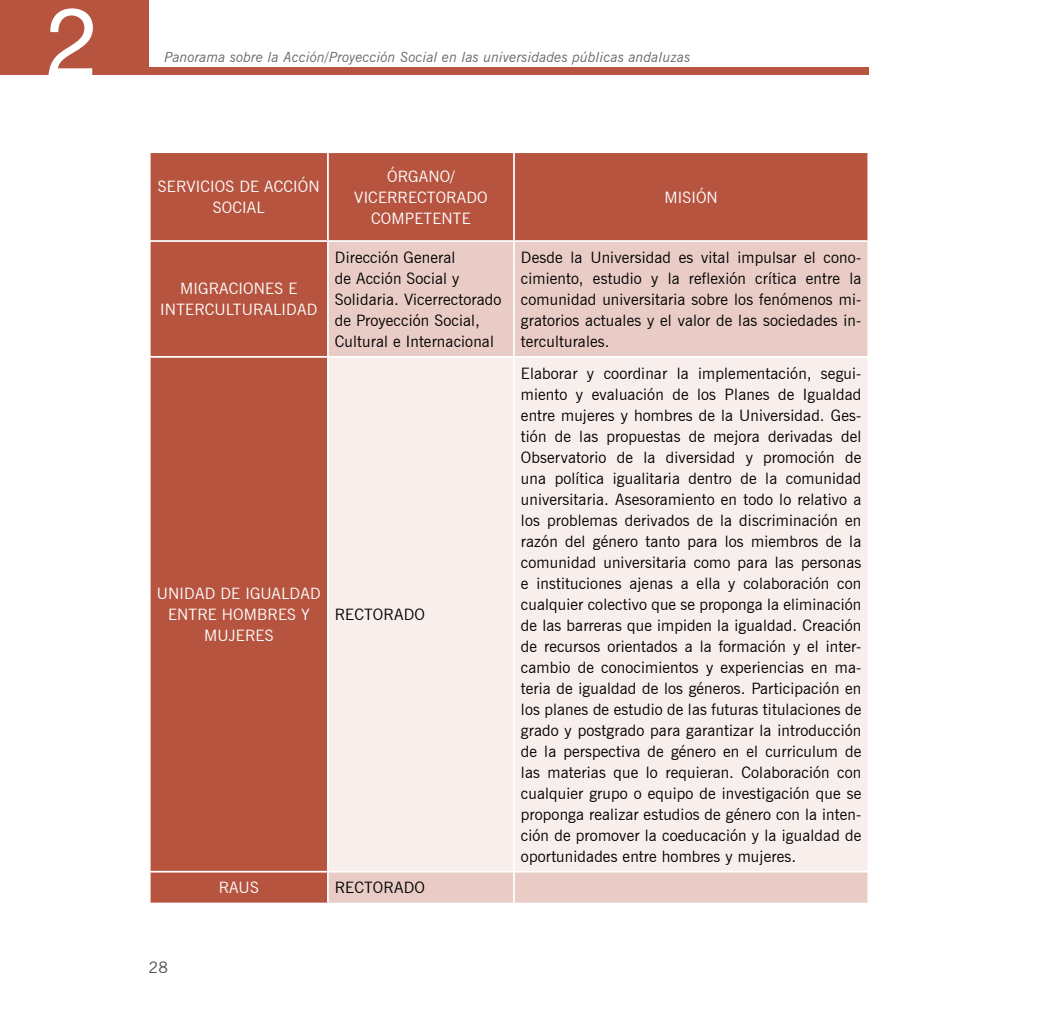
<style>
.page{position:relative;width:1042px;height:1017px;background:#fff}
.page>*{position:absolute;margin:0;border:0;box-sizing:border-box;transform-origin:0 0}
.t1{font:94.5px "Helvetica Neue";color:#fff}
.t2{font:15.75px/21px "News Gothic BT";letter-spacing:.01em;color:#000;text-align:justify}
.t3{font:15.75px/21px "News Gothic BT";letter-spacing:.01em;color:#fff;text-align:center}
.t4{font:15.75px "News Gothic BT";color:#4d4d4d}
.t5{font:italic 14px "News Gothic BT";letter-spacing:.01em;color:#666}
</style>
<div class="page">
<div style="left:0;top:0;width:149px;height:75px;background:#b6543f"></div>
<div style="left:124px;top:67px;width:744px;height:8px;background:#b6543f"></div>
<div style="left:151px;top:153px;width:716px;height:750px;background:#b6543f"></div>
<div style="left:329px;top:242px;width:538px;height:661px;background:#e9ccc5"></div>
<div style="left:329px;top:358px;width:538px;height:513px;background:#f8eeec"></div>
<hr style="left:149px;top:240px;width:179px;height:2px;background:#fff">
<hr style="left:327px;top:153px;width:2px;height:87px;background:#fff">
<hr style="left:328px;top:240px;width:186px;height:2px;background:#fff">
<hr style="left:513px;top:153px;width:2px;height:87px;background:#fff">
<hr style="left:514px;top:240px;width:355px;height:2px;background:#fff">
<hr style="left:327px;top:242px;width:2px;height:114px;background:#fff">
<hr style="left:513px;top:242px;width:2px;height:114px;background:#fff">
<hr style="left:149px;top:356px;width:179px;height:2px;background:#fff">
<hr style="left:149px;top:871px;width:179px;height:2px;background:#fff">
<hr style="left:328px;top:356px;width:186px;height:2px;background:#fff">
<hr style="left:327px;top:358px;width:2px;height:513px;background:#fff">
<hr style="left:514px;top:356px;width:355px;height:2px;background:#fff">
<hr style="left:513px;top:358px;width:2px;height:513px;background:#fff">
<hr style="left:328px;top:871px;width:186px;height:2px;background:#fff">
<hr style="left:327px;top:873px;width:2px;height:30px;background:#fff">
<hr style="left:514px;top:871px;width:355px;height:2px;background:#fff">
<hr style="left:513px;top:873px;width:2px;height:30px;background:#fff">
<h1 class="t1" style="left:46px;top:-15px;width:54px">2</h1>
<p class="t5" style="left:165px;top:49px;width:527px">Panorama sobre la Acción/Proyección Social en las universidades públicas andaluzas</p>
<p class="t3" style="left:158px;top:176px;width:163px">SERVICIOS DE ACCIÓN<br>SOCIAL</p>
<p class="t3" style="left:354px;top:165px;width:135px">ÓRGANO/<br>VICERRECTORADO<br>COMPETENTE</p>
<p class="t3" style="left:664px;top:186px;width:55px">MISIÓN</p>
<p class="t3" style="left:160px;top:278px;width:158px">MIGRACIONES E<br>INTERCULTURALIDAD</p>
<p class="t3" style="left:157px;top:583px;width:165px">UNIDAD DE IGUALDAD<br>ENTRE HOMBRES Y<br>MUJERES</p>
<p class="t2" style="left:335px;top:247px;width:168px;text-align:left">Dirección General<br>de Acción Social y<br>Solidaria. Vicerrectorado de Proyección Social,<br>Cultural e Internacional</p>
<p class="t2" style="left:521px;top:247px;width:342px">Desde la Universidad es vital impulsar el cono&shy;cimiento, estudio y la reflexión crítica entre la comunidad universitaria sobre los fenómenos mi&shy;gratorios actuales y el valor de las sociedades in&shy;terculturales.</p>
<p class="t2" style="left:335px;top:604px;width:92px">RECTORADO</p>
<p class="t2" style="left:521px;top:362px;width:342px">Elaborar y coordinar la implementación, segui&shy;miento y evaluación de los Planes de Igualdad entre mujeres y hombres de la Universidad. Ges&shy;tión de las propuestas de mejora derivadas del Observatorio de la diversidad y promoción de una política igualitaria dentro de la comunidad universitaria. Asesoramiento en todo lo relativo a los problemas derivados de la discriminación en razón del género tanto para los miembros de la comunidad universitaria como para las personas e instituciones ajenas a ella y colaboración con cualquier colectivo que se proponga la eliminación de las barreras que impiden la igualdad. Creación de recursos orientados a la formación y el inter&shy;cambio de conocimientos y experiencias en ma&shy;teria de igualdad de los géneros. Participación en los planes de estudio de las futuras titulaciones de grado y postgrado para garantizar la introducción de la perspectiva de género en el curriculum de las materias que lo requieran. Colaboración con cualquier grupo o equipo de investigación que se proponga realizar estudios de género con la inten&shy;ción de promover la coeducación y la igualdad de oportunidades entre hombres y mujeres.</p>
<p class="t4" style="left:149px;top:957px;width:21px">28</p>
<p class="t3" style="left:219px;top:877px;width:41px">RAUS</p>
<p class="t2" style="left:335px;top:877px;width:92px">RECTORADO</p>
</div>
